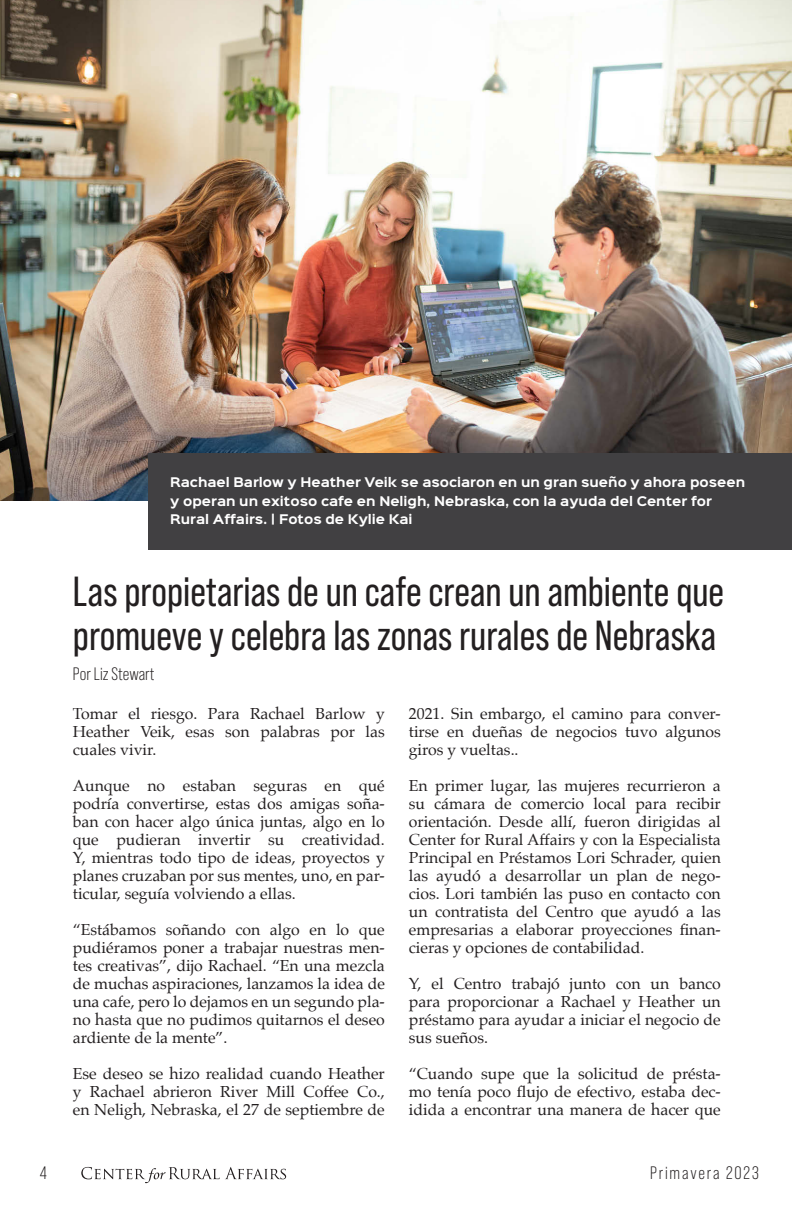
<style>
.page{position:relative;width:792px;height:1224px;background:#fff}
.page>*{position:absolute;margin:0;border:0;box-sizing:border-box;transform-origin:0 0}
.t1{font:42px/44px "Bebas Neue Pro";color:#231f20}
.Section_Heading{font:18px "Bebas Neue Pro";letter-spacing:.095em;color:#231f20}
.Section_Heading-2{font:18px "Bebas Neue Pro";color:#231f20}
.t2{font:16px/18px "Palatino";color:#231f20;text-align:justify}
.t3{font:700 12px/18.4px "Sinkin Sans 700";color:#fff}
</style>
<div class="page">
<img style="left:0;top:0;width:792px;height:500px">
<svg style="left:81px;top:1167px;width:205px;height:16px"></svg>
<div style="left:148px;top:453px;width:644px;height:96px;background:#414042"></div>
<p class="t3" style="left:170px;top:474px;width:576px">Rachael Barlow y Heather Veik se asociaron en un gran sueño y ahora poseen y operan un exitoso cafe en Neligh, Nebraska, con la ayuda del Center for<br>Rural Affairs. | Fotos de Kylie Kai</p>
<p class="t1" style="left:73px;top:569px;width:653px">Las propietarias de un cafe crean un ambiente que promueve y celebra las zonas rurales de Nebraska</p>
<p class="Section_Heading-2" style="left:73px;top:664px;width:83px">Por Liz Stewart</p>
<p class="t2" style="left:73px;top:704px;width:313px">Tomar el riesgo. Para Rachael Barlow y Heather Veik, esas son palabras por las cuales vivir.</p>
<p class="t2" style="left:73px;top:776px;width:314px">Aunque no estaban seguras en qué podría convertirse, estas dos amigas soña&shy;ban con hacer algo única juntas, algo en lo que pudieran invertir su creatividad.<br>Y, mientras todo tipo de ideas, proyectos y planes cruzaban por sus mentes, uno, en par&shy;ticular, seguía volviendo a ellas.</p>
<p class="t2" style="left:73px;top:920px;width:314px">“Estábamos soñando con algo en lo que pudiéramos poner a trabajar nuestras men&shy;tes creativas”, dijo Rachael. “En una mezcla de muchas aspiraciones, lanzamos la idea de una cafe, pero lo dejamos en un segundo pla&shy;no hasta que no pudimos quitarnos el deseo ardiente de la mente”.</p>
<p class="t2" style="left:73px;top:1064px;width:314px">Ese deseo se hizo realidad cuando Heather y Rachael abrieron River Mill Coffee Co., en Neligh, Nebraska, el 27 de septiembre de</p>
<p class="t2" style="left:409px;top:704px;width:314px">2021. Sin embargo, el camino para conver&shy;tirse en dueñas de negocios tuvo algunos giros y vueltas..</p>
<p class="t2" style="left:409px;top:776px;width:314px">En primer lugar, las mujeres recurrieron a su cámara de comercio local para recibir orientación. Desde allí, fueron dirigidas al Center for Rural Affairs y con la Especialista Principal en Préstamos Lori Schrader, quien las ayudó a desarrollar un plan de nego&shy;cios. Lori también las puso en contacto con un contratista del Centro que ayudó a las empresarias a elaborar proyecciones finan&shy;cieras y opciones de contabilidad.</p>
<p class="t2" style="left:409px;top:974px;width:314px">Y, el Centro trabajó junto con un banco para proporcionar a Rachael y Heather un préstamo para ayudar a iniciar el negocio de sus sueños.</p>
<p class="t2" style="left:409px;top:1064px;width:314px">“Cuando supe que la solicitud de présta&shy;mo tenía poco flujo de efectivo, estaba dec&shy;idida a encontrar una manera de hacer que</p>
<p class="Section_Heading" style="left:40px;top:1163px;width:9px">4</p>
<p class="Section_Heading" style="left:650px;top:1163px;width:110px">Primavera 2023</p>
</div>
